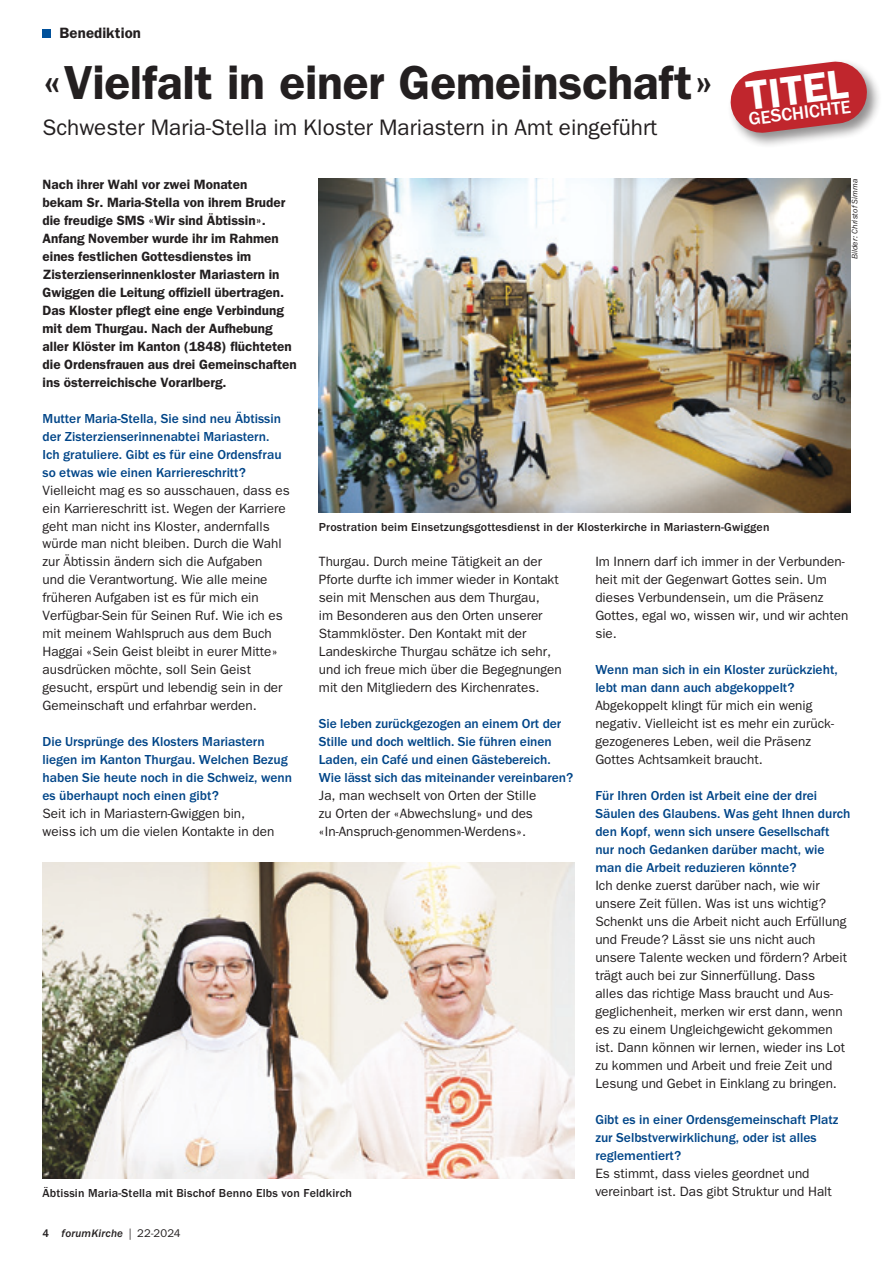
<style>
.page{position:relative;width:893px;height:1263px;background:#fff}
.page>*{position:absolute;margin:0;border:0;box-sizing:border-box;transform-origin:0 0}
.t1{font:48px "Franklin Gothic LT Pro Dm";letter-spacing:-.005em;color:#231f20}
.t2{font:41.4px "Franklin Gothic LT Pro Dm";color:#fff}
.t3{font:22.5px "Franklin Gothic LT Pro";color:#231f20}
.t4{font:500 18.75px "Franklin Gothic LT Pro";color:#fff}
.t5{font:15px "Franklin Gothic LT Pro Dm";letter-spacing:.005em;color:#231f20}
.t6{font:13.5px/18px "Franklin Gothic LT Pro";color:#231f20}
.t7{font:500 13.5px/18px "Franklin Gothic LT Pro";color:#014588}
.t8{font:13.5px/18px "Franklin Gothic LT Pro Dm";color:#231f20}
.t9{font:500 12px "Franklin Gothic LT Pro";letter-spacing:.015em;color:#231f20}
.t10{font:italic 500 11.25px "Franklin Gothic LT Pro";letter-spacing:.015em;color:#231f20}
.t11{font:italic 8.25px "Franklin Gothic LT Pro";letter-spacing:.015em;color:#231f20}
.s1{font-style:normal}
.s2{font-weight:400;font-style:normal}
</style>
<div class="page">
<div style="left:43px;top:29px;width:8px;height:9px;background:#01519b"></div>
<div style="left:727px;top:58px;width:155px;height:90px;background:#231f20;opacity:.5"></div>
<svg style="left:729px;top:60px;width:140px;height:75px"></svg>
<img style="left:319px;top:179px;width:531px;height:334px">
<img style="left:43px;top:863px;width:531px;height:316px">
<p class="t5" style="left:60px;top:24px;width:83px">Benediktion</p>
<h1 class="t1" style="left:43px;top:54px;width:672px">«Vielfalt in einer Gemeinschaft»</h1>
<h3 class="t3" style="left:43px;top:114px;width:616px">Schwester Maria-Stella im Kloster Mariastern in Amt eingeführt</h3>
<h2 class="t2" style="left:743px;top:72px;width:104px;rotate:-7deg">TITEL</h2>
<h3 class="t4" style="left:748px;top:108px;width:104px;rotate:-7deg">GESCHICHTE</h3>
<p class="t11" style="left:850px;top:259px;width:82px;rotate:-90deg">Bilder: Christof Simma</p>
<p class="t8" style="left:43px;top:175px;width:256px">Nach ihrer Wahl vor zwei Monaten<br>bekam Sr. Maria-Stella von ihrem Bruder die freudige SMS «Wir sind Äbtissin».<br>Anfang November wurde ihr im Rahmen eines festlichen Gottesdienstes im Zisterzienserinnenkloster Mariastern in Gwiggen die Leitung offiziell übertragen.<br>Das Kloster pflegt eine enge Verbindung mit dem Thurgau. Nach der Aufhebung aller Klöster im Kanton (1848) flüchteten die Ordensfrauen aus drei Gemeinschaften ins österreichische Vorarlberg.</p>
<p class="t7" style="left:43px;top:409px;width:241px">Mutter Maria-Stella, Sie sind neu Äbtissin der Zisterzienserinnenabtei Mariastern.<br>Ich gratuliere. Gibt es für eine Ordensfrau so etwas wie einen Karriereschritt?</p>
<p class="t6" style="left:43px;top:481px;width:249px">Vielleicht mag es so ausschauen, dass es ein Karriereschritt ist. Wegen der Karriere geht man nicht ins Kloster, andernfalls würde man nicht bleiben. Durch die Wahl zur Äbtissin ändern sich die Aufgaben<br>und die Verantwortung. Wie alle meine früheren Aufgaben ist es für mich ein Verfügbar-Sein für Seinen Ruf. Wie ich es mit meinem Wahlspruch aus dem Buch Haggai «Sein Geist bleibt in eurer Mitte» ausdrücken möchte, soll Sein Geist gesucht, erspürt und lebendig sein in der Gemeinschaft und erfahrbar werden.</p>
<p class="t7" style="left:43px;top:733px;width:251px">Die Ursprünge des Klosters Mariastern liegen im Kanton Thurgau. Welchen Bezug haben Sie heute noch in die Schweiz, wenn es überhaupt noch einen gibt?</p>
<p class="t6" style="left:43px;top:805px;width:233px">Seit ich in Mariastern-Gwiggen bin, weiss ich um die vielen Kontakte in den</p>
<p class="t9" style="left:319px;top:520px;width:452px">Prostration beim Einsetzungsgottesdienst in der Klosterkirche in Mariastern-Gwiggen</p>
<p class="t6" style="left:319px;top:553px;width:244px">Thurgau. Durch meine Tätigkeit an der Pforte durfte ich immer wieder in Kontakt sein mit Menschen aus dem Thurgau,<br>im Besonderen aus den Orten unserer Stammklöster. Den Kontakt mit der Landeskirche Thurgau schätze ich sehr, und ich freue mich über die Begegnungen mit den Mitgliedern des Kirchenrates.</p>
<p class="t7" style="left:319px;top:715px;width:256px">Sie leben zurückgezogen an einem Ort der Stille und doch weltlich. Sie führen einen Laden, ein Café und einen Gästebereich.<br>Wie lässt sich das miteinander vereinbaren?</p>
<p class="t6" style="left:319px;top:787px;width:219px">Ja, man wechselt von Orten der Stille zu Orten der «Abwechslung» und des «In-Anspruch-genommen-Werdens».</p>
<p class="t6" style="left:595px;top:553px;width:255px">Im Innern darf ich immer in der Verbunden&shy;heit mit der Gegenwart Gottes sein. Um dieses Verbundensein, um die Präsenz<br>Gottes, egal wo, wissen wir, und wir achten sie.</p>
<p class="t7" style="left:595px;top:661px;width:244px">Wenn man sich in ein Kloster zurückzieht, lebt man dann auch abgekoppelt?</p>
<p class="t6" style="left:595px;top:697px;width:240px">Abgekoppelt klingt für mich ein wenig negativ. Vielleicht ist es mehr ein zurück&shy;gezogeneres Leben, weil die Präsenz Gottes Achtsamkeit braucht.</p>
<p class="t7" style="left:595px;top:787px;width:257px">Für Ihren Orden ist Arbeit eine der drei Säulen des Glaubens. Was geht Ihnen durch den Kopf, wenn sich unsere Gesellschaft nur noch Gedanken darüber macht, wie man die Arbeit reduzieren könnte?</p>
<p class="t6" style="left:595px;top:877px;width:253px">Ich denke zuerst darüber nach, wie wir unsere Zeit füllen. Was ist uns wichtig?<br>Schenkt uns die Arbeit nicht auch Erfüllung und Freude? Lässt sie uns nicht auch unsere Talente wecken und fördern? Arbeit trägt auch bei zur Sinnerfüllung. Dass<br>alles das richtige Mass braucht und Aus&shy;geglichenheit, merken wir erst dann, wenn es zu einem Ungleichgewicht gekommen ist. Dann können wir lernen, wieder ins Lot zu kommen und Arbeit und freie Zeit und Lesung und Gebet in Einklang zu bringen.</p>
<p class="t7" style="left:595px;top:1111px;width:244px">Gibt es in einer Ordensgemeinschaft Platz zur Selbstverwirklichung, oder ist alles reglementiert?</p>
<p class="t6" style="left:595px;top:1165px;width:238px">Es stimmt, dass vieles geordnet und vereinbart ist. Das gibt Struktur und Halt</p>
<p class="t9" style="left:43px;top:1186px;width:311px">Äbtissin Maria-Stella mit Bischof Benno Elbs von Feldkirch</p>
<p class="t10" style="left:43px;top:1226px;width:140px"><span class="s1">4</span> forumKirche <span class="s2">| 22-2024</span></p>
</div>
